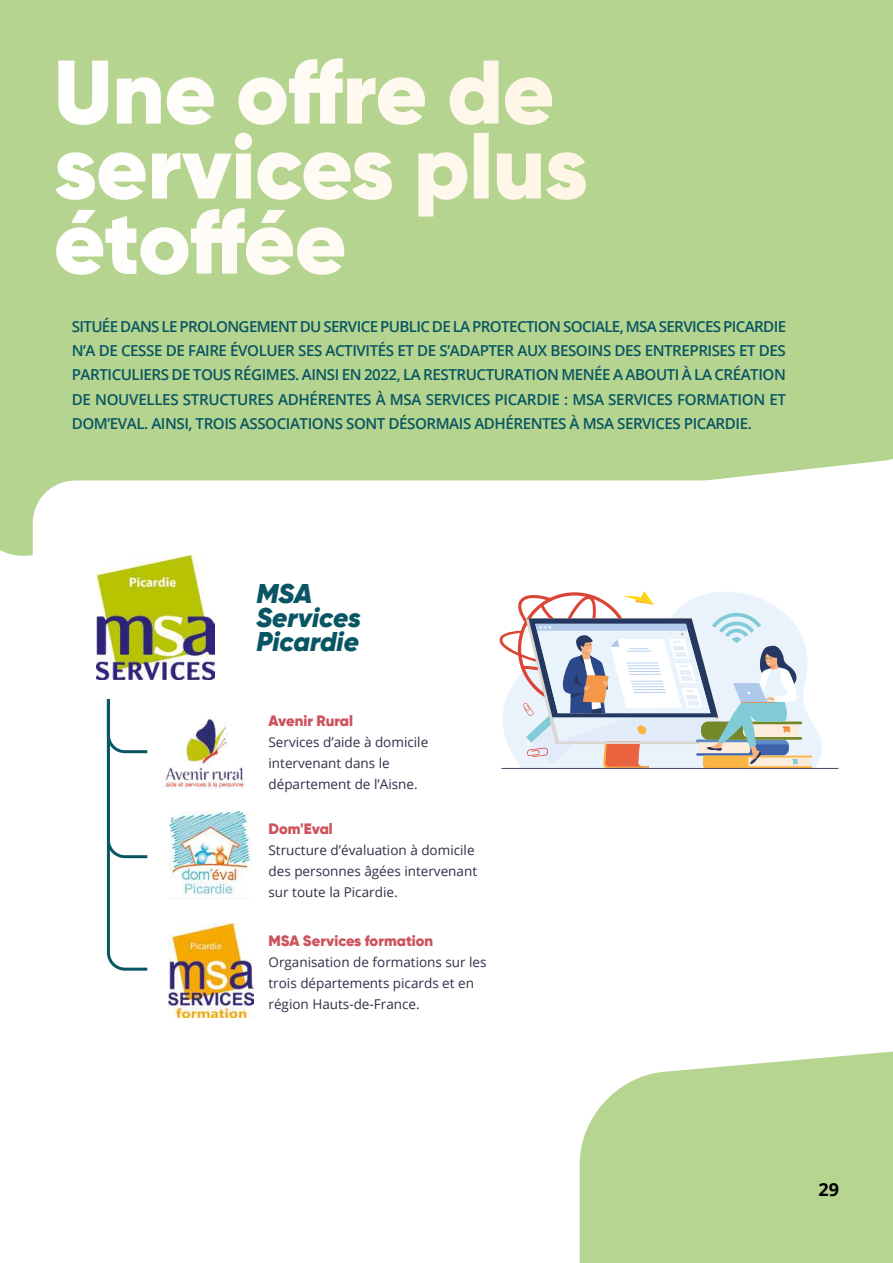
<style>
.page{position:relative;width:893px;height:1263px;background:#fff}
.page>*{position:absolute;margin:0;border:0;box-sizing:border-box;transform-origin:0 0}
.t1{font:900 90px/75px "Gilroy";color:#fff}
.t2{font:italic 900 27px/24px "Gilroy";color:#085663}
.t3{font:700 18px "Open Sans";color:#000}
.t4{font:600 15.15px/24.3px "Open Sans";letter-spacing:-.03em;color:#085663;text-align:justify}
.t5{font:900 15px "Gilroy";color:#cd535d}
.t6{font:13.5px/21px "Open Sans";color:#302e47}
</style>
<div class="page">
<div style="left:0;top:0;width:893px;height:556px;background:#b5d490"></div>
<svg style="left:33px;top:480px;width:860px;height:538px"></svg>
<svg style="left:580px;top:1051px;width:313px;height:212px;background:#bbd89a"></svg>
<img style="left:97px;top:556px;width:117px;height:123px">
<svg style="left:105px;top:696px;width:45px;height:276px"></svg>
<img style="left:162px;top:718px;width:97px;height:71px">
<img style="left:170px;top:812px;width:82px;height:92px">
<img style="left:168px;top:924px;width:85px;height:93px">
<svg style="left:483px;top:563px;width:355px;height:205px"></svg>
<hr style="left:744px;top:766px;width:68px;height:2px;background:#fab542">
<hr style="left:744px;top:756px;width:68px;height:1px;background:#fab542">
<hr style="left:501px;top:768px;width:337px;height:1px;background:#2e3552">
<svg style="left:498px;top:591px;width:311px;height:177px"></svg>
<h1 class="t1" style="left:54px;top:54px;width:535px">Une offre de services plus étoffée</h1>
<p class="t4" style="left:72px;top:314px;width:716px">SITUÉE DANS LE PROLONGEMENT DU SERVICE PUBLIC DE LA PROTECTION SOCIALE, MSA SERVICES PICARDIE N’A DE CESSE DE FAIRE ÉVOLUER SES ACTIVITÉS ET DE S’ADAPTER AUX BESOINS DES ENTREPRISES ET DES PARTICULIERS DE TOUS RÉGIMES. AINSI EN 2022, LA RESTRUCTURATION MENÉE A ABOUTI À LA CRÉATION DE NOUVELLES STRUCTURES ADHÉRENTES À MSA SERVICES PICARDIE : MSA SERVICES FORMATION ET DOM’EVAL. AINSI, TROIS ASSOCIATIONS SONT DÉSORMAIS ADHÉRENTES À MSA SERVICES PICARDIE.</p>
<h2 class="t2" style="left:256px;top:582px;width:106px">MSA<br>Services<br>Picardie</h2>
<p class="t5" style="left:269px;top:711px;width:86px">Avenir Rural</p>
<p class="t6" style="left:269px;top:731px;width:161px">Services d’aide à domicile intervenant dans le département de l’Aisne.</p>
<p class="t5" style="left:269px;top:819px;width:66px">Dom'Eval</p>
<p class="t6" style="left:269px;top:839px;width:210px">Structure d’évaluation à domicile des personnes âgées intervenant sur toute la Picardie.</p>
<p class="t5" style="left:269px;top:931px;width:166px">MSA Services formation</p>
<p class="t6" style="left:269px;top:951px;width:220px">Organisation de formations sur les trois départements picards et en région Hauts-de-France.</p>
<p class="t3" style="left:818px;top:1177px;width:22px">29</p>
</div>
